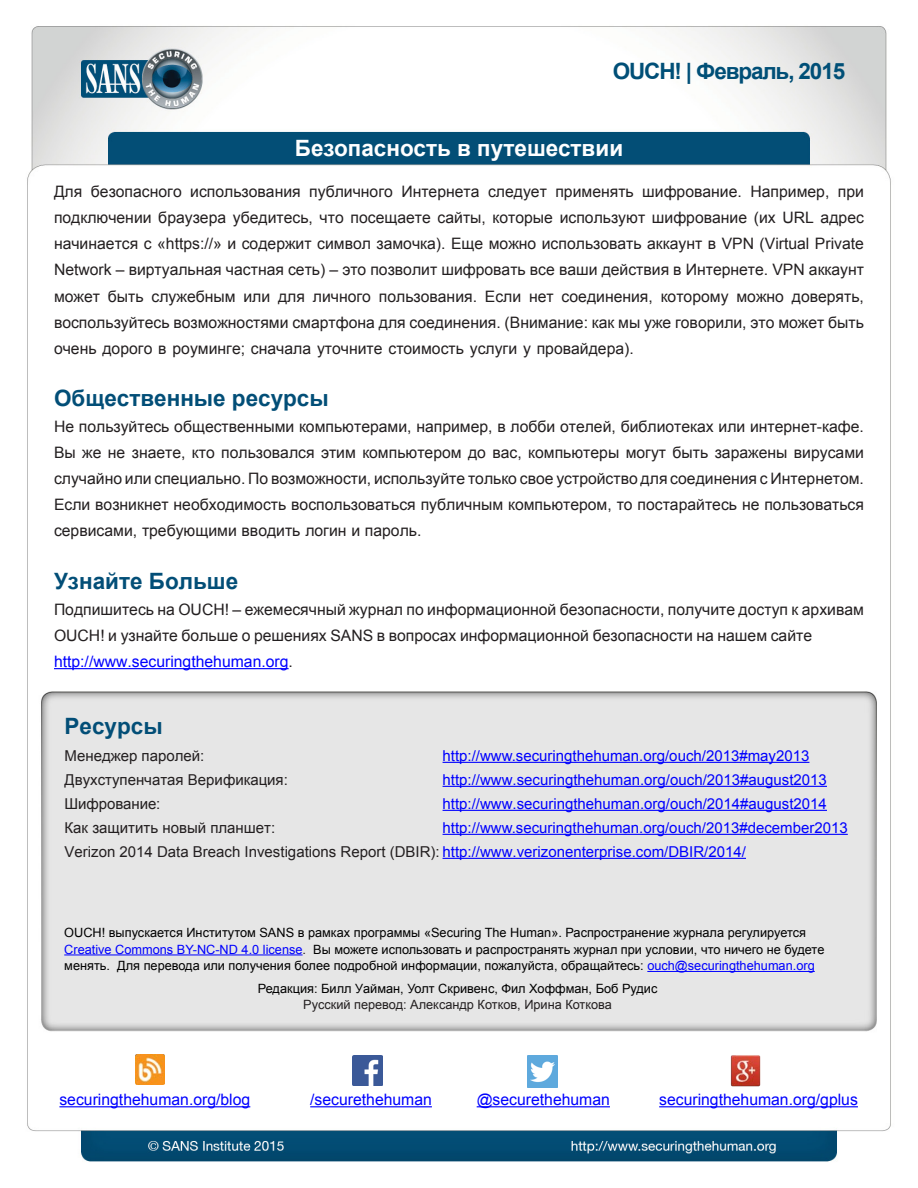
<style>
.page{position:relative;width:918px;height:1188px;background:#fff}
.page>*{position:absolute;margin:0;border:0;box-sizing:border-box;transform-origin:0 0}
.MainText{font:700 22.5px "Arial";color:#024e77}
.t1{font:700 22.5px "Arial";color:#fff}
.t2{font:700 22.5px "Arial";letter-spacing:-.05em;color:#004f77}
.MainText-2{font:15.75px/26.1px "Arial";color:#231f20}
.MainText-3{font:15.75px "Arial";color:#00f}
.MainText-4{font:15px "Arial";color:#00f}
.MainText-5{font:15px "Arial";color:#231f20}
.t3{font:12.75px/16.5px "Arial";color:#000}
.t4{font:12.75px "Arial";color:#231f20}
.s1{color:#231f20}
.s2{color:#00f}
</style>
<div class="page">
<img style="left:27px;top:26px;width:864px;height:1136px">
<hr style="left:54px;top:668px;width:235px;height:1px;background:#00f">
<hr style="left:64px;top:954px;width:239px;height:1px;background:#00f">
<hr style="left:647px;top:971px;width:168px;height:1px;background:#00f">
<hr style="left:443px;top:762px;width:366px;height:1px;background:#00f">
<hr style="left:443px;top:786px;width:384px;height:1px;background:#00f">
<hr style="left:443px;top:810px;width:384px;height:1px;background:#00f">
<hr style="left:443px;top:834px;width:405px;height:1px;background:#00f">
<hr style="left:443px;top:858px;width:303px;height:1px;background:#00f">
<img style="left:135px;top:1054px;width:30px;height:30px">
<hr style="left:59px;top:1106px;width:191px;height:1px;background:#00f">
<img style="left:353px;top:1055px;width:29px;height:30px">
<hr style="left:310px;top:1106px;width:122px;height:1px;background:#00f">
<img style="left:527px;top:1055px;width:30px;height:32px">
<hr style="left:477px;top:1106px;width:133px;height:1px;background:#00f">
<img style="left:730px;top:1054px;width:30px;height:32px">
<hr style="left:659px;top:1106px;width:199px;height:1px;background:#00f">
<h1 class="t2" style="left:613px;top:56px;width:234px">OUCH! | Февраль, 2015</h1>
<h1 class="t1" style="left:295px;top:133px;width:330px">Безопасность в путешествии</h1>
<p class="MainText-2" style="left:91px;top:179px;width:92px">безопасного</p>
<p class="MainText-2" style="left:309px;top:179px;width:85px">публичного</p>
<p class="MainText-2" style="left:54px;top:179px;width:30px">Для</p>
<p class="MainText-2" style="left:54px;top:205px;width:811px">подключении браузера убедитесь, что посещаете сайты, которые используют шифрование (их URL адрес</p>
<p class="MainText-2" style="left:54px;top:231px;width:811px">начинается с «https://» и содержит символ замочка .) Еще можно использовать аккаунт в VPN (Virtual Private</p>
<p class="MainText-2" style="left:54px;top:257px;width:812px">Network – виртуальная частная сеть) – это позволит шифровать все ваши действия в Интернете. VPN аккаунт</p>
<p class="MainText-2" style="left:792px;top:283px;width:74px">доверять,</p>
<p class="MainText-2" style="left:401px;top:179px;width:80px">Интернета</p>
<p class="MainText-2" style="left:642px;top:179px;width:101px">шифрование.</p>
<p class="MainText-2" style="left:750px;top:179px;width:80px">Например,</p>
<p class="MainText-2" style="left:190px;top:179px;width:112px">использования</p>
<p class="MainText-2" style="left:488px;top:179px;width:60px">следует</p>
<p class="MainText-2" style="left:555px;top:179px;width:80px">применять</p>
<p class="MainText-2" style="left:838px;top:179px;width:28px">при</p>
<p class="MainText-2" style="left:108px;top:283px;width:37px">быть</p>
<p class="MainText-2" style="left:152px;top:283px;width:86px">служебным</p>
<p class="MainText-2" style="left:485px;top:283px;width:38px">Если</p>
<p class="MainText-2" style="left:54px;top:283px;width:812px">может<br>воспользуйтесь возможностями смартфона для соединения (. Внимание: как мы уже говорили, это может быть очень дорого в роуминге; сначала уточните стоимость услуги у провайдера .(</p>
<p class="MainText" style="left:54px;top:383px;width:276px">Общественные ресурсы</p>
<p class="MainText-2" style="left:54px;top:414px;width:812px;text-align:justify">Не пользуйтесь общественными компьютерами, например в, лобби отелей, библиотеках или интернет-кафе.<br>Вы же не знаете, кто пользовался этим компьютером до вас, компьютеры могут быть заражены вирусами случайно или специально. По возможности, используйте только свое устройство для соединения с Интернетом.</p>
<p class="MainText-2" style="left:54px;top:492px;width:811px">Если возникнет необходимость воспользоваться публичным компьютером, то постарайтесь не пользоваться сервисами, требующими вводить логин и пароль.</p>
<p class="MainText" style="left:54px;top:566px;width:186px">Узнайте Больше</p>
<p class="MainText-2" style="left:54px;top:596px;width:812px">Подпишитесь на OUCH! – ежемесячный журнал по информационной безопасности, получите доступ к архивам<br>OUCH и! узнайте больше о решениях SANS в вопросах информационной безопасности на нашем сайте</p>
<p class="MainText-3" style="left:54px;top:651px;width:240px">http://www.securingthehuman.org<span class="s1">.</span></p>
<p class="MainText-2" style="left:313px;top:283px;width:60px">личного</p>
<p class="MainText-2" style="left:379px;top:283px;width:100px">пользования.</p>
<p class="MainText-2" style="left:529px;top:283px;width:26px">нет</p>
<p class="MainText-2" style="left:562px;top:283px;width:93px">соединения,</p>
<p class="MainText-2" style="left:661px;top:283px;width:69px">которому</p>
<p class="MainText-2" style="left:736px;top:283px;width:49px">можно</p>
<p class="MainText-2" style="left:243px;top:283px;width:28px">или</p>
<p class="MainText-2" style="left:278px;top:283px;width:28px">для</p>
<p class="MainText" style="left:65px;top:711px;width:100px">Ресурсы</p>
<p class="MainText-5" style="left:65px;top:746px;width:141px">Менеджер паролей:</p>
<p class="MainText-4" style="left:443px;top:746px;width:368px">http://www.securingthehuman.org/ouch/2013#may2013</p>
<p class="MainText-5" style="left:65px;top:770px;width:225px">Двухступенчатая Верификация:</p>
<p class="MainText-4" style="left:443px;top:770px;width:386px">http://www.securingthehuman.org/ouch/2013#august2013</p>
<p class="MainText-5" style="left:65px;top:794px;width:97px">Шифрование:</p>
<p class="MainText-4" style="left:443px;top:794px;width:386px">http://www.securingthehuman.org/ouch/2014#august2014</p>
<p class="MainText-4" style="left:443px;top:818px;width:407px">http://www.securingthehuman.org/ouch/2013#december2013</p>
<p class="MainText-5" style="left:65px;top:818px;width:212px">Как защитить новый планшет:</p>
<p class="MainText-5" style="left:65px;top:842px;width:683px">Verizon 2014 Data Breach Investigations Report (DBIR :) <span class="s2">http://www.verizonenterprise.com/DBIR/2014/</span></p>
<p class="t3" style="left:313px;top:925px;width:513px;text-indent:-249px">OUCH! выпускается Институтом SANS в рамках программы «Securing The Human .» Распространение журнала регулируется<br>Вы можете использовать и распространять журнал при условии, что ничего не будете</p>
<p class="t3" style="left:117px;top:941px;width:699px;text-indent:-53px"><span class="s2">Creative Commons BY-NC-ND 4.0 license</span><span class="s1">.<br></span>Для перевода или получения более подробной информации, пожалуйста, обращайтесь: <span class="s2">ouch@securingthehuman.org</span></p>
<p class="t3" style="left:64px;top:958px;width:47px">менять.</p>
<p class="t3" style="left:258px;top:980px;width:401px">Редакция: Билл Уайман, Уолт Скривенс, Фил Хоффман, Боб Рудис</p>
<p class="t4" style="left:303px;top:996px;width:310px">Русский перевод: Александр Котков, Ирина Коткова</p>
<p class="MainText-3" style="left:59px;top:1089px;width:192px">securingthehuman.org/blog</p>
<p class="MainText-3" style="left:310px;top:1089px;width:123px">/securethehuman</p>
<p class="MainText-3" style="left:477px;top:1089px;width:135px">@securethehuman</p>
<p class="MainText-3" style="left:659px;top:1089px;width:200px">securingthehuman.org/gplus</p>
</div>
